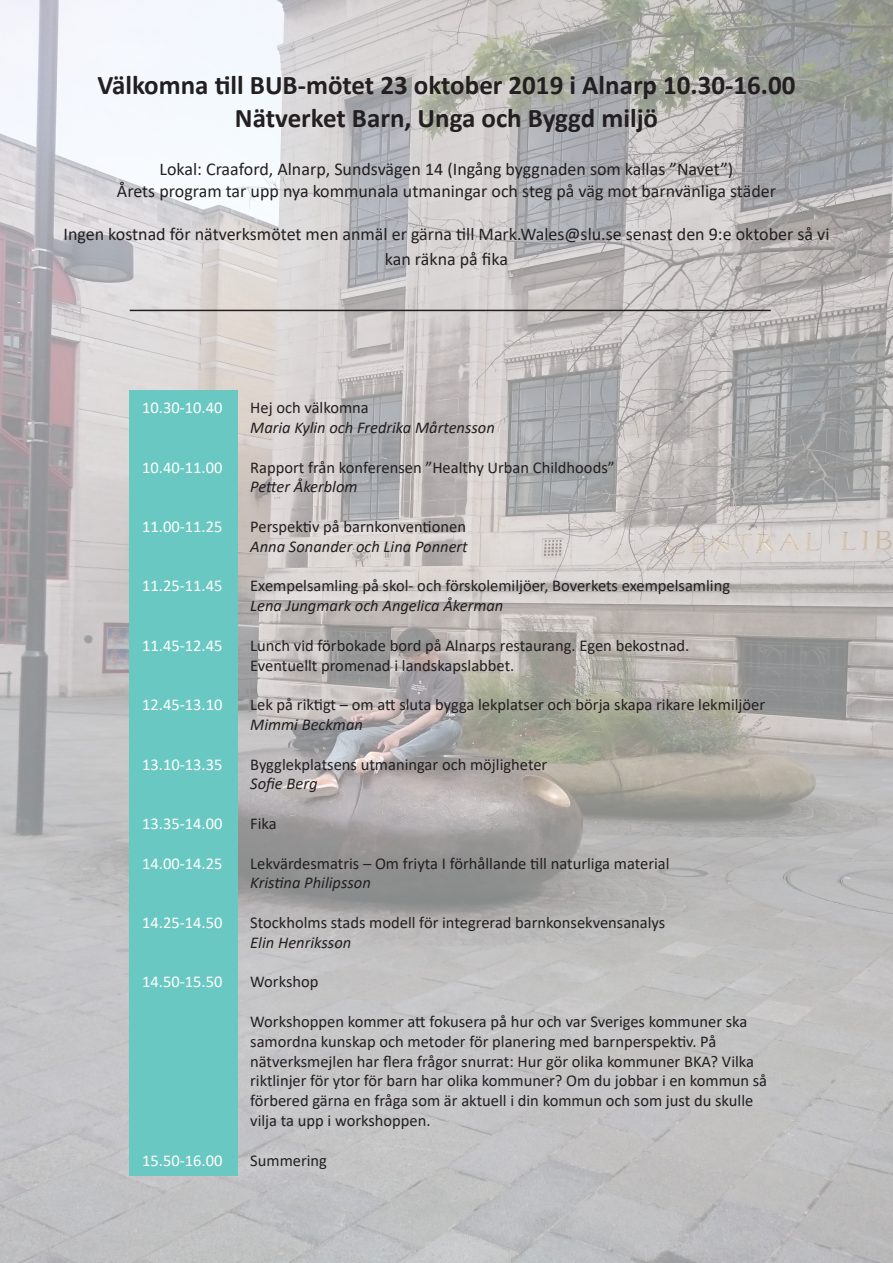
<style>
.page{position:relative;width:893px;height:1263px;background:#fff}
.page>*{position:absolute;margin:0;border:0;box-sizing:border-box;transform-origin:0 0}
.t1{font:700 27px "Calibri";color:#231f20}
.t2{font:18px/25.2px "Calibri";color:#231f20;text-align:center}
.t3{font:16.5px/19.8px "Calibri";color:#231f20}
.t4{font:italic 16.5px "Calibri";color:#231f20}
.t5{font:16.5px "Calibri";color:#fff}
</style>
<div class="page">
<img style="left:0;top:0;width:893px;height:1263px">
<div style="left:130px;top:390px;width:108px;height:786px;background:#6ac8c2"></div>
<hr style="left:130px;top:310px;width:641px;height:1px;background:#231f20">
<p class="t1" style="left:98px;top:66px;width:699px">Välkomna till BUB-mötet 23 oktober 2019 i Alnarp 10.30-16.00</p>
<p class="t1" style="left:235px;top:99px;width:425px">Nätverket Barn, Unga och Byggd miljö</p>
<p class="t2" style="left:160px;top:156px;width:575px">Lokal: Craaford, Alnarp, Sundsvägen 14 (Ingång byggnaden som kallas ”Navet”)</p>
<p class="t2" style="left:117px;top:178px;width:661px">Årets program tar upp nya kommunala utmaningar och steg på väg mot barnvänliga städer</p>
<p class="t2" style="left:63px;top:221px;width:767px">Ingen kostnad för nätverksmötet men anmäl er gärna till Mark.Wales@slu.se senast den 9:e oktober så vi kan räkna på fika</p>
<p class="t5" style="left:142px;top:396px;width:82px">10.30-10.40</p>
<p class="t3" style="left:250px;top:397px;width:120px">Hej och välkomna</p>
<p class="t4" style="left:250px;top:416px;width:246px">Maria Kylin och Fredrika Mårtensson</p>
<p class="t5" style="left:142px;top:456px;width:82px">10.40-11.00</p>
<p class="t3" style="left:250px;top:457px;width:366px">Rapport från konferensen ”Healthy Urban Childhoods”</p>
<p class="t4" style="left:250px;top:475px;width:109px">Petter Åkerblom</p>
<p class="t5" style="left:142px;top:515px;width:82px">11.00-11.25</p>
<p class="t3" style="left:250px;top:516px;width:217px">Perspektiv på barnkonventionen</p>
<p class="t4" style="left:250px;top:535px;width:219px">Anna Sonander och Lina Ponnert</p>
<p class="t5" style="left:142px;top:574px;width:82px">11.25-11.45</p>
<p class="t3" style="left:250px;top:576px;width:481px">Exempelsamling på skol- och förskolemiljöer, Boverkets exempelsamling</p>
<p class="t4" style="left:250px;top:594px;width:255px">Lena Jungmark och Angelica Åkerman</p>
<p class="t5" style="left:142px;top:634px;width:82px">11.45-12.45</p>
<p class="t3" style="left:250px;top:635px;width:441px">Lunch vid förbokade bord på Alnarps restaurang. Egen bekostnad.<br>Eventuellt promenad i landskapslabbet.</p>
<p class="t5" style="left:142px;top:693px;width:82px">12.45-13.10</p>
<p class="t3" style="left:250px;top:694px;width:516px">Lek på riktigt – om att sluta bygga lekplatser och börja skapa rikare lekmiljöer</p>
<p class="t4" style="left:250px;top:713px;width:114px">Mimmi Beckman</p>
<p class="t5" style="left:142px;top:753px;width:82px">13.10-13.35</p>
<p class="t3" style="left:250px;top:754px;width:299px">Bygglekplatsens utmaningar och möjligheter</p>
<p class="t4" style="left:250px;top:772px;width:69px">Sofie Berg</p>
<p class="t5" style="left:142px;top:812px;width:82px">13.35-14.00</p>
<p class="t3" style="left:250px;top:813px;width:28px">Fika</p>
<p class="t5" style="left:142px;top:852px;width:82px">14.00-14.25</p>
<p class="t3" style="left:250px;top:853px;width:421px">Lekvärdesmatris – Om friyta I förhållande till naturliga material</p>
<p class="t4" style="left:250px;top:871px;width:122px">Kristina Philipsson</p>
<p class="t5" style="left:142px;top:911px;width:82px">14.25-14.50</p>
<p class="t3" style="left:250px;top:912px;width:417px">Stockholms stads modell för integrerad barnkonsekvensanalys</p>
<p class="t4" style="left:250px;top:931px;width:103px">Elin Henriksson</p>
<p class="t5" style="left:142px;top:970px;width:82px">14.50-15.50</p>
<p class="t3" style="left:250px;top:972px;width:70px">Workshop</p>
<p class="t3" style="left:250px;top:1011px;width:499px">Workshoppen kommer att fokusera på hur och var Sveriges kommuner ska samordna kunskap och metoder för planering med barnperspektiv. På</p>
<p class="t3" style="left:250px;top:1051px;width:518px">nätverksmejlen har flera frågor snurrat: Hur gör olika kommuner BKA? Vilka riktlinjer för ytor för barn har olika kommuner? Om du jobbar i en kommun så förbered gärna en fråga som är aktuell i din kommun och som just du skulle vilja ta upp i workshoppen.</p>
<p class="t5" style="left:142px;top:1149px;width:82px">15.50-16.00</p>
<p class="t3" style="left:250px;top:1150px;width:78px">Summering</p>
</div>
